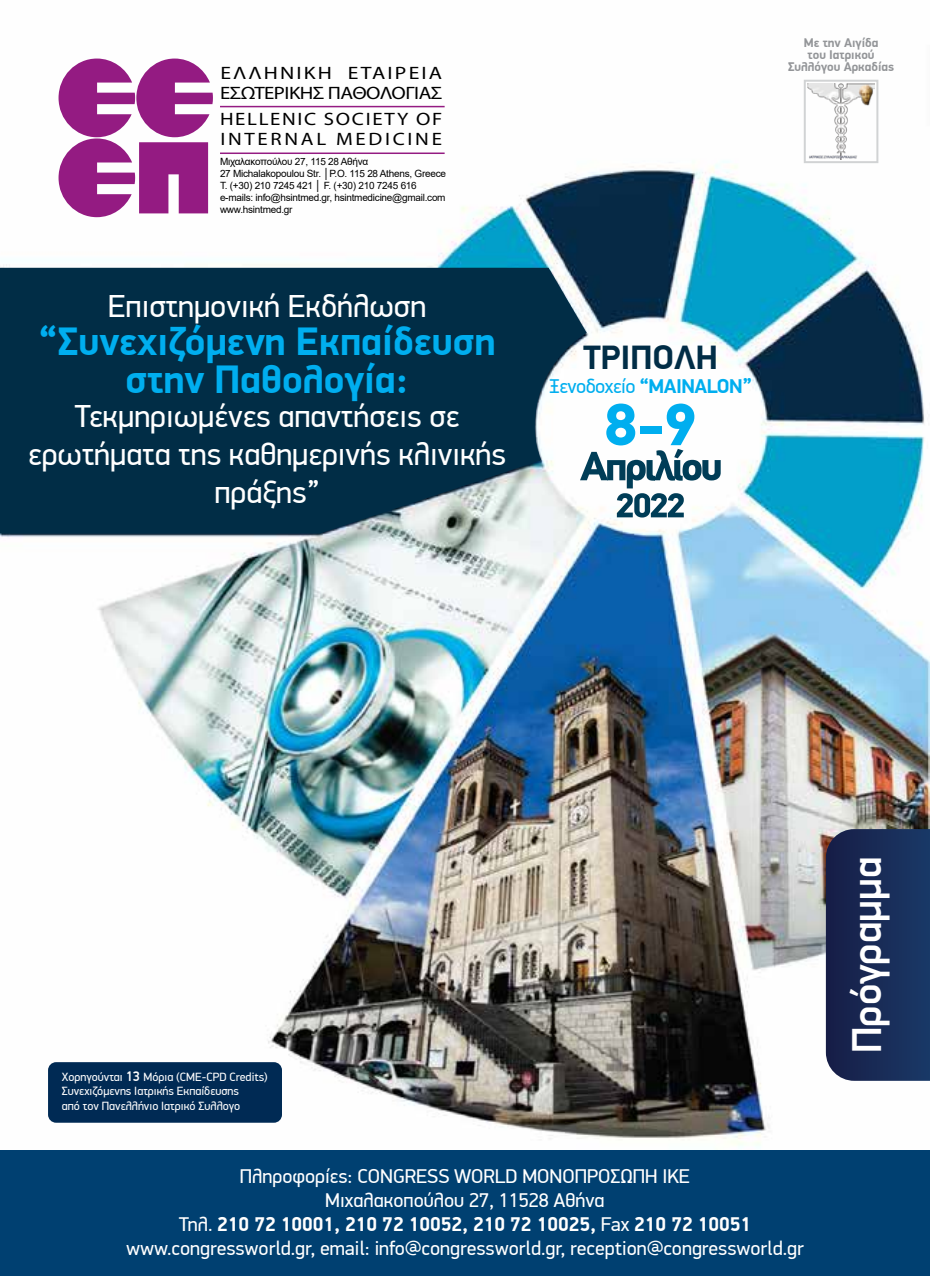
<style>
.page{position:relative;width:930px;height:1276px;background:#fff}
.page>*{position:absolute;margin:0;border:0;box-sizing:border-box;transform-origin:0 0}
.t1{font:500 42px "PF Din Display Pro";color:#fff}
.t2{font:700 40px/38px "PF Din Display Pro";color:#00aeef;text-align:center}
.t3{font:700 34px "PF Din Display Pro";color:#012d46}
.t4{font:32px/38px "PF Din Display Pro";color:#fff;text-align:center}
.t5{font:20px/24px "PF Din Display Pro";color:#fff;text-align:center}
.t6{font:20px "PF Din Display Pro";letter-spacing:-.025em;color:#00aeef}
.t7{font:18px/20px "Myriad Pro";letter-spacing:-.025em;color:#000;scale:1.21 1}
.t8{font:18px/20px "Myriad Pro";letter-spacing:.12em;color:#000;scale:1.16 1}
.t9{font:700 12.6px/12px "PF Din Display Pro";color:#939598;text-align:center}
.t10{font:12px/14.4px "PF Din Display Pro";color:#fff}
.t11{font:10px/12px "Arial";letter-spacing:-.025em;color:#000}
.s1{font-weight:700}
.s2{font-weight:500;font-size:14px}
</style>
<div class="page">
<img style="left:0;top:58px;width:930px;height:1087px">
<svg style="left:59px;top:59px;width:154px;height:158px"></svg>
<hr style="left:220px;top:106px;width:225px;height:1px;background:#941b82">
<hr style="left:220px;top:152px;width:225px;height:2px;background:#941b82">
<svg style="left:586px;top:403px;width:135px;height:114px"></svg>
<svg style="left:0;top:268px;width:586px;height:265px;background:#184057"></svg>
<div style="left:48px;top:1062px;width:234px;height:60px;background:#002a54;border-radius:8px"></div>
<svg style="left:826px;top:829px;width:104px;height:251px;background:#1a2d57"></svg>
<div style="left:0;top:1150px;width:930px;height:126px;background:#004071"></div>
<img style="left:807px;top:83px;width:67px;height:76px">
<div style="left:804px;top:80px;width:74px;height:83px;border:2px solid #d1d3d4"></div>
<p class="t7" style="left:220px;top:62px;width:185px">ΕΛΛΗΝΙΚΗ ΕΤΑΙΡΕΙΑ<br>ΕΣΩΤΕΡΙΚΗΣ ΠΑΘΟΛΟΓΙΑΣ</p>
<p class="t8" style="left:220px;top:109px;width:193px">HELLENIC SOCIETY OF<br>INTERNAL MEDICINE</p>
<p class="t11" style="left:220px;top:156px;width:227px">Μιχαλακοπούλου 27, 115 28 Αθήνα<br>27 Michalakopoulou Str. │P.O. 115 28 Athens, Greece T. (+30) 210 7245 421 │ F. (+30) 210 7245 616 e-mails: info@hsintmed.gr, hsintmedicine@gmail.com www.hsintmed.gr</p>
<h3 class="t4" style="left:108px;top:287px;width:320px">Επιστηµονική Εκδήλωση</h3>
<h2 class="t2" style="left:39px;top:323px;width:459px">“Συνεχιζόµενη Εκπαίδευση στην Παθολογία:</h2>
<h3 class="t4" style="left:28px;top:397px;width:479px">Τεκµηριωµένες απαντήσεις σε ερωτήµατα της καθηµερινής κλινικής πράξης”</h3>
<p class="t9" style="left:788px;top:37px;width:108px">Με την Αιγίδα<br>του Ιατρικού<br>Συλλόγου Αρκαδίας</p>
<h3 class="t3" style="left:583px;top:337px;width:136px">ΤΡΙΠΟΛΗ</h3>
<p class="t6" style="left:549px;top:374px;width:204px">Ξενοδοχείο <span class="s1">“MAINALON”</span></p>
<p class="t10" style="left:62px;top:1069px;width:207px">Χορηγούνται <span class="s2">13</span> Μόρια (CME-CPD Credits)<br>Συνεχιζόµενης Ιατρικής Εκπαίδευσης<br>από τον Πανελλήνιο Ιατρικό Συλλογο</p>
<h1 class="t1" style="left:841px;top:1053px;width:198px;rotate:-90deg">Πρόγραµµα</h1>
<p class="t5" style="left:126px;top:1164px;width:679px">Πληροφορίες: CONGRESS WORLD ΜΟΝΟΠΡΟΣΩΠΗ ΙΚΕ<br>Μιχαλακοπούλου 27, 11528 Αθήνα<br>Τηλ. <span class="s1">210 72 10001, 210 72 10052, 210 72 10025,</span> Fax <span class="s1">210 72 10051 </span>www.congressworld.gr, email: info@congressworld.gr, reception@congressworld.gr</p>
</div>
